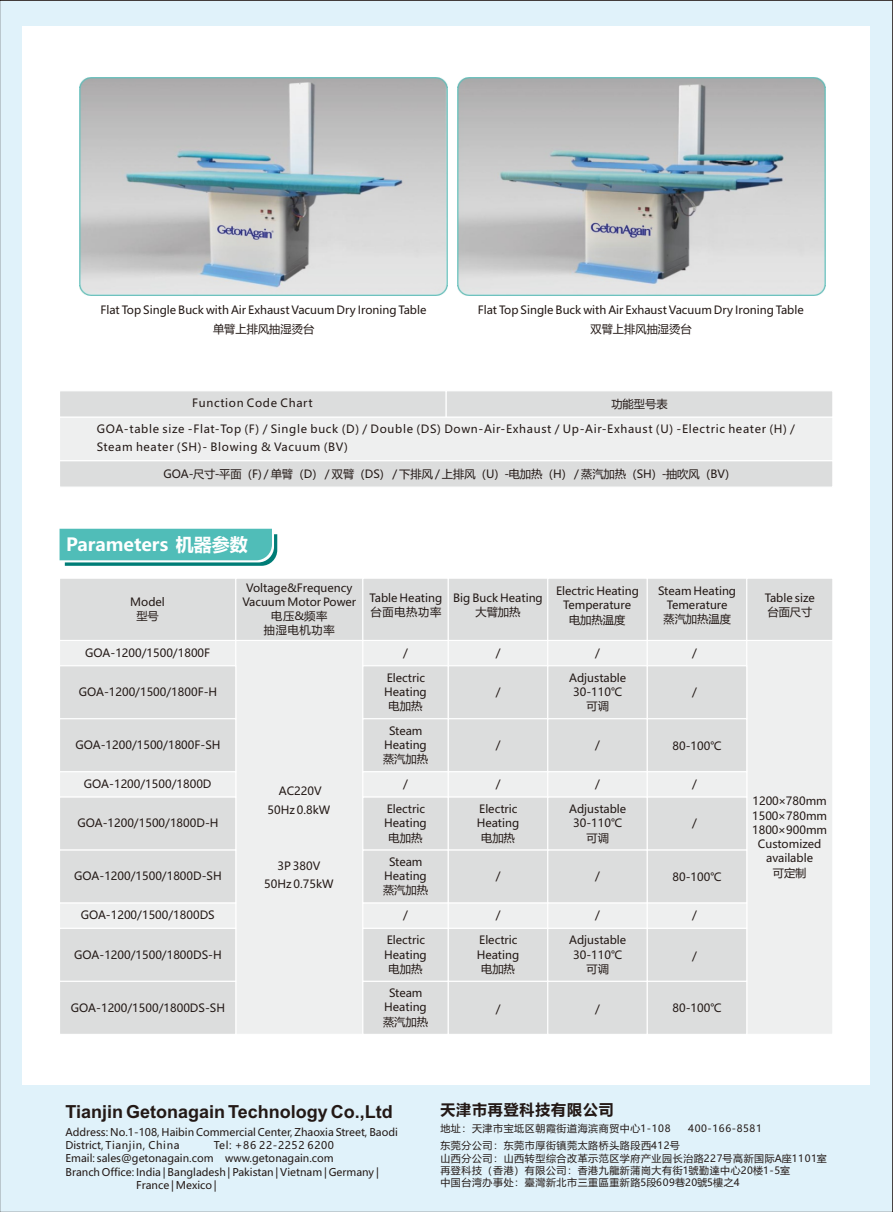
<style>
.page{position:relative;width:893px;height:1212px;background:#e0f2fa}
.page>*{position:absolute;margin:0;border:0;box-sizing:border-box;transform-origin:0 0}
.t1{font:700 18px "Arial";color:#231916}
.t2{font:700 18px "Microsoft Ya Hei";color:#fff}
.t3{font:700 15px "Microsoft Ya Hei";letter-spacing:.06em;color:#231916}
.t4{font:11.25px/14.2px "Microsoft Ya Hei";color:#231916;text-align:center}
.t5{font:11.25px/18.6px "Microsoft Ya Hei";letter-spacing:.06em;color:#231916}
.t6{font:10.5px/13.4px "Microsoft Ya Hei";color:#231916}
.t7{font:10.5px "Microsoft Ya Hei";letter-spacing:.06em;color:#231916}
.t8{font:9.9px/12.3px "Microsoft Ya Hei";letter-spacing:.06em;color:#231916}
</style>
<div class="page">
<div style="left:22px;top:27px;width:848px;height:1058px;background:#fff"></div>
<img style="left:80px;top:78px;width:368px;height:217px">
<img style="left:457px;top:78px;width:368px;height:217px">
<svg style="left:60px;top:391px;width:772px;height:96px;background:#e5e6e6"></svg>
<svg style="left:60px;top:529px;width:217px;height:37px;background:#56bbb7"></svg>
<svg style="left:60px;top:579px;width:772px;height:455px;background:#e3e4e4"></svg>
<p class="t4" style="left:100px;top:302px;width:328px;line-height:18.6px">Flat Top Single Buck with Air Exhaust Vacuum Dry Ironing Table单臂上排风抽湿烫台</p>
<p class="t4" style="left:478px;top:302px;width:328px;line-height:18.6px">Flat Top Single Buck with Air Exhaust Vacuum Dry Ironing Table双臂上排风抽湿烫台</p>
<p class="t5" style="left:192px;top:395px;width:122px">Function Code Chart</p>
<p class="t4" style="left:611px;top:398px;width:58px">功能型号表</p>
<p class="t5" style="left:97px;top:420px;width:700px">GOA-table size -Flat-Top (F) / Single buck (D) / Double (DS) Down-Air-Exhaust / Up-Air-Exhaust (U) -Electric heater (H) /<br>Steam heater (SH)- Blowing &amp; Vacuum (BV)</p>
<p class="t4" style="left:164px;top:467px;width:574px">GOA-尺寸-平面（F) / 单臂（D） / 双臂（DS） / 下排风 / 上排风（U）-电加热（H） / 蒸汽加热（SH）-抽吹风（BV）</p>
<h1 class="t2" style="left:66px;top:537px;width:183px">Parameters 机器参数</h1>
<p class="t4" style="left:242px;top:581px;width:115px">Voltage&amp;Frequency<br>Vacuum Motor Power电压&amp;频率<br>抽湿电机功率</p>
<p class="t4" style="left:370px;top:591px;width:74px;text-align:left">Table Heating台面电热功率</p>
<p class="t4" style="left:453px;top:591px;width:91px">Big Buck Heating大臂加热</p>
<p class="t4" style="left:556px;top:585px;width:84px">Electric Heating<br>Temperature<br>电加热温度</p>
<p class="t4" style="left:658px;top:585px;width:79px">Steam Heating<br>Temerature<br>蒸汽加热温度</p>
<p class="t4" style="left:765px;top:592px;width:52px;text-align:left">Table size台面尺寸</p>
<p class="t4" style="left:130px;top:596px;width:36px">Model型号</p>
<p class="t4" style="left:85px;top:646px;width:126px">GOA-1200/1500/1800F</p>
<p class="t4" style="left:79px;top:686px;width:140px">GOA-1200/1500/1800F-H</p>
<p class="t4" style="left:403px;top:646px;width:6px">/</p>
<p class="t4" style="left:496px;top:646px;width:6px">/</p>
<p class="t4" style="left:595px;top:646px;width:6px">/</p>
<p class="t4" style="left:692px;top:646px;width:6px">/</p>
<p class="t4" style="left:384px;top:671px;width:44px">Electric<br>Heating电加热</p>
<p class="t4" style="left:569px;top:671px;width:59px">Adjustable<br>30-110℃可调</p>
<p class="t4" style="left:496px;top:685px;width:6px">/</p>
<p class="t4" style="left:692px;top:685px;width:6px">/</p>
<p class="t4" style="left:75px;top:739px;width:147px">GOA-1200/1500/1800F-SH</p>
<p class="t4" style="left:84px;top:778px;width:129px">GOA-1200/1500/1800D</p>
<p class="t4" style="left:77px;top:817px;width:143px">GOA-1200/1500/1800D-H</p>
<p class="t4" style="left:74px;top:870px;width:149px">GOA-1200/1500/1800D-SH</p>
<p class="t4" style="left:81px;top:909px;width:136px">GOA-1200/1500/1800DS</p>
<p class="t4" style="left:74px;top:948px;width:149px">GOA-1200/1500/1800DS-H</p>
<p class="t4" style="left:71px;top:1001px;width:156px">GOA-1200/1500/1800DS-SH</p>
<p class="t4" style="left:267px;top:783px;width:64px;line-height:18.6px">AC220V<br>50Hz 0.8kW</p>
<p class="t4" style="left:264px;top:857px;width:71px;line-height:18.6px">3P 380V<br>50Hz 0.75kW</p>
<p class="t4" style="left:383px;top:724px;width:46px">Steam<br>Heating蒸汽加热</p>
<p class="t4" style="left:384px;top:803px;width:44px">Electric<br>Heating电加热</p>
<p class="t4" style="left:383px;top:855px;width:46px">Steam<br>Heating蒸汽加热</p>
<p class="t4" style="left:384px;top:934px;width:44px">Electric<br>Heating电加热</p>
<p class="t4" style="left:383px;top:987px;width:46px">Steam<br>Heating蒸汽加热</p>
<p class="t4" style="left:496px;top:738px;width:6px">/</p>
<p class="t4" style="left:595px;top:738px;width:6px">/</p>
<p class="t4" style="left:673px;top:739px;width:51px">80-100℃</p>
<p class="t4" style="left:403px;top:778px;width:6px">/</p>
<p class="t4" style="left:496px;top:778px;width:6px">/</p>
<p class="t4" style="left:595px;top:778px;width:6px">/</p>
<p class="t4" style="left:692px;top:778px;width:6px">/</p>
<p class="t4" style="left:477px;top:803px;width:44px">Electric<br>Heating电加热</p>
<p class="t4" style="left:569px;top:803px;width:59px">Adjustable<br>30-110℃可调</p>
<p class="t4" style="left:692px;top:817px;width:6px">/</p>
<p class="t4" style="left:496px;top:869px;width:6px">/</p>
<p class="t4" style="left:595px;top:869px;width:6px">/</p>
<p class="t4" style="left:673px;top:870px;width:51px">80-100℃</p>
<p class="t4" style="left:403px;top:909px;width:6px">/</p>
<p class="t4" style="left:496px;top:909px;width:6px">/</p>
<p class="t4" style="left:595px;top:909px;width:6px">/</p>
<p class="t4" style="left:692px;top:909px;width:6px">/</p>
<p class="t4" style="left:477px;top:934px;width:44px">Electric<br>Heating电加热</p>
<p class="t4" style="left:569px;top:934px;width:59px">Adjustable<br>30-110℃可调</p>
<p class="t4" style="left:692px;top:949px;width:6px">/</p>
<p class="t4" style="left:673px;top:1002px;width:51px">80-100℃</p>
<p class="t4" style="left:496px;top:1002px;width:6px">/</p>
<p class="t4" style="left:595px;top:1002px;width:6px">/</p>
<p class="t4" style="left:752px;top:795px;width:76px">1200×780mm<br>1500×780mm<br>1800×900mm<br>Customized available<br>可定制</p>
<h1 class="t1" style="left:65px;top:1105px;width:329px">Tianjin Getonagain Technology Co.,Ltd</h1>
<p class="t6" style="left:65px;top:1126px;width:334px">Address: No.1-108, Haibin Commercial Center, Zhaoxia Street, Baodi<br>District, Tianjin, China</p>
<p class="t7" style="left:214px;top:1140px;width:122px">Tel: +86 22-2252 6200</p>
<p class="t6" style="left:65px;top:1153px;width:270px">Email: sales@getonagain.com www.getonagain.com</p>
<p class="t6" style="left:65px;top:1166px;width:315px">Branch Office: India | Bangladesh | Pakistan | Vietnam | Germany |</p>
<p class="t6" style="left:136px;top:1179px;width:82px">France | Mexico |</p>
<h2 class="t3" style="left:440px;top:1102px;width:175px">天津市再登科技有限公司</h2>
<p class="t8" style="left:440px;top:1123px;width:232px">地址：天津市宝坻区朝霞街道海滨商贸中心1-108</p>
<p class="t8" style="left:688px;top:1123px;width:75px">400-166-8581</p>
<p class="t8" style="left:440px;top:1140px;width:388px">东莞分公司：东莞市厚街镇莞太路桥头路段西412号<br>山西分公司：山西转型综合改革示范区学府产业园长治路227号高新国际A座1101室再登科技（香港）有限公司：香港九龍新蒲崗大有街1號勤達中心20楼1-5室<br>中国台湾办事处：臺灣新北市三重區重新路5段609巷20號5樓之4</p>
</div>
